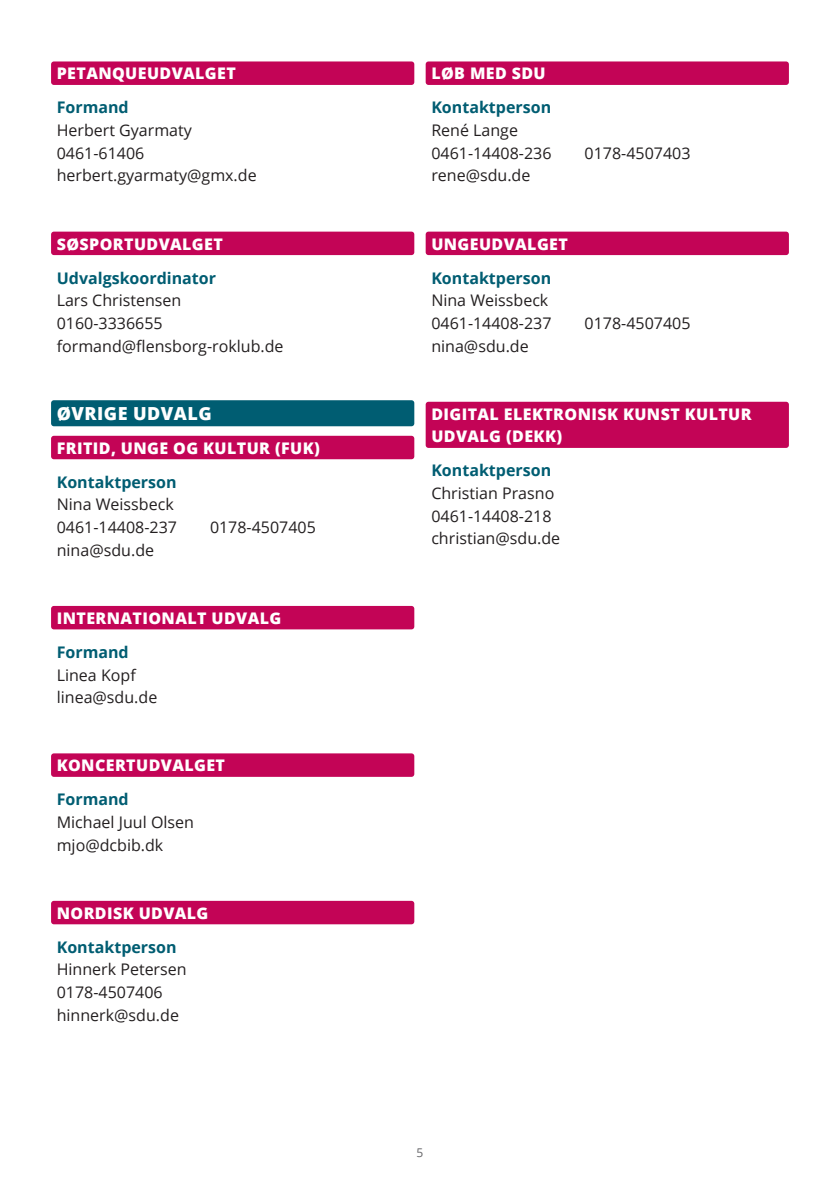
<style>
.page{position:relative;width:840px;height:1191px;background:#fff}
.page>*{position:absolute;margin:0;border:0;box-sizing:border-box;transform-origin:0 0}
.Head_1_1{font:800 18px "Open Sans";letter-spacing:.025em;color:#fff}
.txt{font:16px "Open Sans";color:#231f20}
.Head_2{font:800 16px/22.6px "Open Sans";letter-spacing:.025em;color:#fff}
.Funktion{font:700 16px "Open Sans";color:#005d72}
.t1{font:12px "Open Sans";color:#636366}
</style>
<div class="page">
<div style="left:51px;top:61px;width:363px;height:24px;background:#c30456;border-radius:3px"></div>
<div style="left:51px;top:232px;width:363px;height:23px;background:#c30456;border-radius:3px"></div>
<div style="left:51px;top:400px;width:363px;height:26px;background:#005d72;border-radius:3px"></div>
<div style="left:51px;top:436px;width:363px;height:23px;background:#c30456;border-radius:3px"></div>
<div style="left:51px;top:606px;width:363px;height:23px;background:#c30456;border-radius:3px"></div>
<div style="left:51px;top:753px;width:363px;height:24px;background:#c30456;border-radius:3px"></div>
<div style="left:51px;top:901px;width:363px;height:23px;background:#c30456;border-radius:3px"></div>
<div style="left:425px;top:61px;width:363px;height:24px;background:#c30456;border-radius:3px"></div>
<div style="left:425px;top:232px;width:363px;height:23px;background:#c30456;border-radius:3px"></div>
<div style="left:425px;top:402px;width:363px;height:46px;background:#c30456;border-radius:3px"></div>
<p class="Head_2" style="left:57px;top:61px;width:180px">PETANQUEUDVALGET</p>
<p class="Funktion" style="left:57px;top:96px;width:73px">Formand</p>
<p class="txt" style="left:57px;top:119px;width:137px">Herbert Gyarmaty</p>
<p class="txt" style="left:57px;top:142px;width:89px">0461-61406</p>
<p class="txt" style="left:57px;top:165px;width:201px">herbert.gyarmaty@gmx.de</p>
<p class="Head_2" style="left:57px;top:232px;width:167px">SØSPORTUDVALGET</p>
<p class="Funktion" style="left:57px;top:266px;width:161px">Udvalgskoordinator</p>
<p class="txt" style="left:57px;top:289px;width:126px">Lars Christensen</p>
<p class="txt" style="left:57px;top:312px;width:107px">0160-3336655</p>
<p class="txt" style="left:57px;top:335px;width:228px">formand@flensborg-roklub.de</p>
<p class="Head_1_1" style="left:57px;top:399px;width:156px">ØVRIGE UDVALG</p>
<p class="Head_2" style="left:57px;top:436px;width:264px">FRITID, UNGE OG KULTUR (FUK)</p>
<p class="Funktion" style="left:57px;top:470px;width:121px">Kontaktperson</p>
<p class="txt" style="left:57px;top:493px;width:118px">Nina Weissbeck</p>
<p class="txt" style="left:57px;top:516px;width:122px">0461-14408-237</p>
<p class="txt" style="left:210px;top:516px;width:107px">0178-4507405</p>
<p class="txt" style="left:57px;top:539px;width:99px">nina@sdu.de</p>
<p class="Head_2" style="left:57px;top:606px;width:226px">INTERNATIONALT UDVALG</p>
<p class="Funktion" style="left:57px;top:641px;width:73px">Formand</p>
<p class="txt" style="left:57px;top:664px;width:80px">Linea Kopf</p>
<p class="txt" style="left:57px;top:686px;width:102px">linea@sdu.de</p>
<p class="Head_2" style="left:57px;top:753px;width:170px">KONCERTUDVALGET</p>
<p class="Funktion" style="left:57px;top:788px;width:73px">Formand</p>
<p class="txt" style="left:57px;top:811px;width:139px">Michael Juul Olsen</p>
<p class="txt" style="left:57px;top:834px;width:108px">mjo@dcbib.dk</p>
<p class="Head_2" style="left:57px;top:900px;width:153px">NORDISK UDVALG</p>
<p class="Funktion" style="left:57px;top:935px;width:121px">Kontaktperson</p>
<p class="txt" style="left:57px;top:958px;width:131px">Hinnerk Petersen</p>
<p class="txt" style="left:57px;top:981px;width:107px">0178-4507406</p>
<p class="txt" style="left:57px;top:1004px;width:124px">hinnerk@sdu.de</p>
<p class="Head_2" style="left:431px;top:61px;width:116px">LØB MED SDU</p>
<p class="Funktion" style="left:431px;top:96px;width:121px">Kontaktperson</p>
<p class="txt" style="left:431px;top:119px;width:88px">René Lange</p>
<p class="txt" style="left:431px;top:142px;width:122px">0461-14408-236</p>
<p class="txt" style="left:584px;top:142px;width:107px">0178-4507403</p>
<p class="txt" style="left:431px;top:165px;width:100px">rene@sdu.de</p>
<p class="Head_2" style="left:431px;top:232px;width:138px">UNGEUDVALGET</p>
<p class="Funktion" style="left:431px;top:266px;width:121px">Kontaktperson</p>
<p class="txt" style="left:431px;top:289px;width:118px">Nina Weissbeck</p>
<p class="txt" style="left:431px;top:312px;width:122px">0461-14408-237</p>
<p class="txt" style="left:584px;top:312px;width:107px">0178-4507405</p>
<p class="txt" style="left:431px;top:335px;width:99px">nina@sdu.de</p>
<p class="Head_2" style="left:431px;top:402px;width:321px">DIGITAL ELEKTRONISK KUNST KULTUR<br>UDVALG (DEKK)</p>
<p class="Funktion" style="left:431px;top:459px;width:121px">Kontaktperson</p>
<p class="txt" style="left:431px;top:482px;width:124px">Christian Prasno</p>
<p class="txt" style="left:431px;top:505px;width:122px">0461-14408-218</p>
<p class="txt" style="left:431px;top:527px;width:130px">christian@sdu.de</p>
<p class="t1" style="left:416px;top:1144px;width:8px">5</p>
</div>
